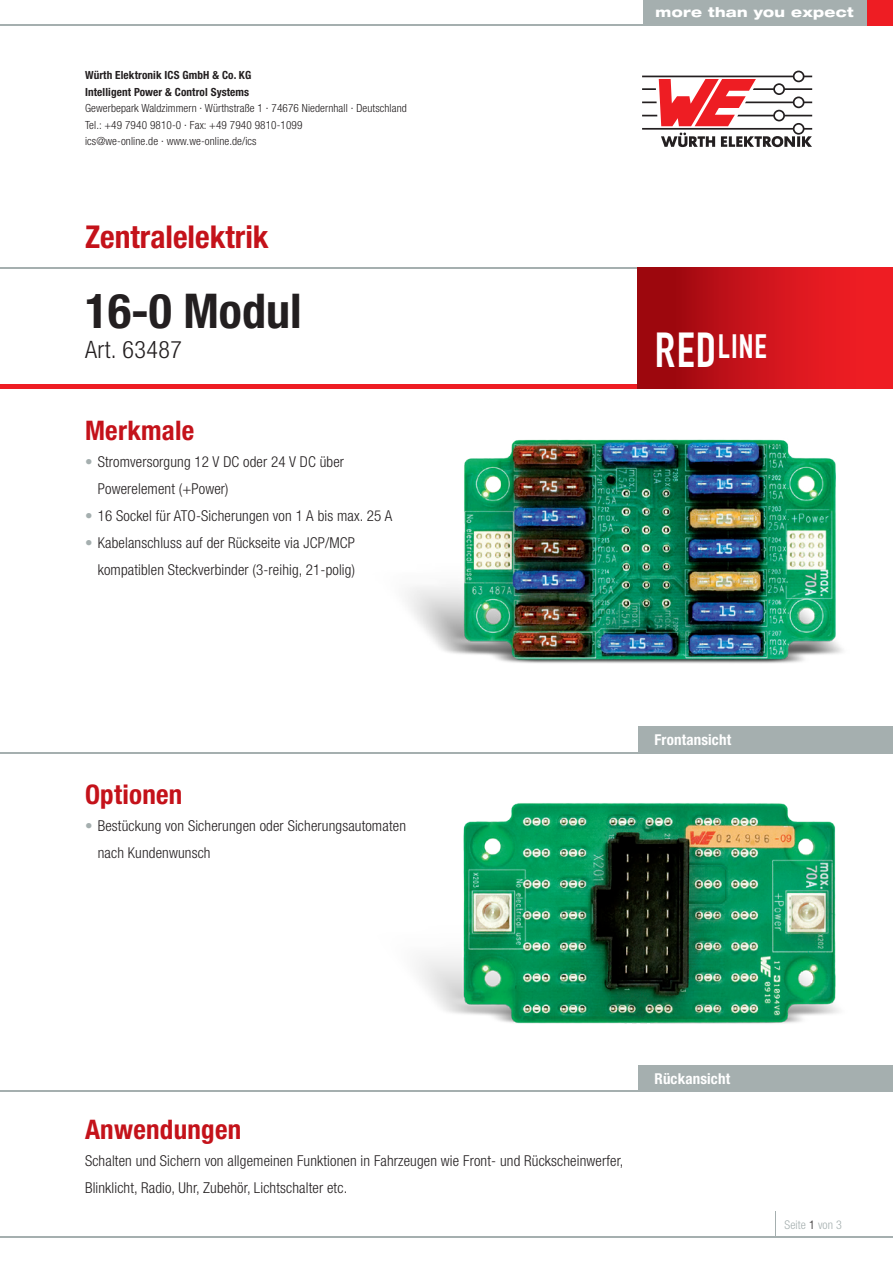
<style>
.page{position:relative;width:893px;height:1263px;background:#fff}
.page>*{position:absolute;margin:0;border:0;box-sizing:border-box;transform-origin:0 0}
.t1{font:700 condensed 48px "Helvetica Neue LT Pro";color:#231f20}
.t2{font:33px "DIN1451 Com Engschrift";color:#fff}
.t3{font:33px "Myriad Pro";color:#fff}
.t4{font:700 condensed 31.5px "Helvetica Neue LT Pro";color:#c4121a}
.t5{font:700 condensed 27px "Helvetica Neue LT Pro";letter-spacing:.01em;color:#c4121a}
.t6{font:300 condensed 24px "Helvetica Neue LT Pro";letter-spacing:.02em;color:#231f20}
.t7{font:300 condensed 15px/27px "Helvetica Neue LT Pro";letter-spacing:.01em;color:#231f20}
.t8{font:700 condensed 15px "Helvetica Neue LT Pro";letter-spacing:.01em;color:#fff}
.t9{font:800 expanded 13.5px "Helvetica Neue LT Pro";letter-spacing:.025em;color:#fff}
.t10{font:300 condensed 12px "Helvetica Neue LT Pro";letter-spacing:.01em;color:#a5afaf}
.t11{font:300 condensed 11.25px/16.5px "Helvetica Neue LT Pro";letter-spacing:.01em;color:#231f20}
.t12{font:700 condensed 11.25px/16.5px "Helvetica Neue LT Pro";letter-spacing:.01em;color:#231f20}
.s1{font-size:48px}
.s2{color:#a5afaf}
.s3{color:#231f20}
</style>
<div class="page">
<hr style="left:0;top:267px;width:893px;height:1px;background:#a5afaf">
<div style="left:638px;top:727px;width:255px;height:25px;background:#a5afaf"></div>
<div style="left:638px;top:1065px;width:255px;height:26px;background:#a5afaf"></div>
<hr style="left:0;top:384px;width:893px;height:4px;background:#ee1d23">
<hr style="left:0;top:752px;width:893px;height:1px;background:#a5afaf">
<hr style="left:0;top:1090px;width:893px;height:1px;background:#a5afaf">
<img style="left:407px;top:439px;width:436px;height:225px">
<img style="left:418px;top:803px;width:421px;height:221px">
<div style="left:867px;top:0;width:26px;height:26px;background:#ee1d23"></div>
<div style="left:643px;top:0;width:223px;height:26px;background:#a5afaf"></div>
<hr style="left:0;top:24px;width:863px;height:2px;background:#a5afaf">
<svg style="left:642px;top:71px;width:170px;height:76px"></svg>
<hr style="left:0;top:1236px;width:893px;height:1px;background:#a5afaf">
<svg style="left:775px;top:1212px;width:1px;height:24px"></svg>
<div style="left:638px;top:267px;width:255px;height:121px;background:linear-gradient(to right,#98060d,#fd2128)"></div>
<p class="t12" style="left:85px;top:67px;width:168px">Würth Elektronik ICS GmbH &amp; Co. KG<br>Intelligent Power &amp; Control Systems</p>
<p class="t11" style="left:85px;top:100px;width:323px">Gewerbepark Waldzimmern · Würthstraße 1 · 74676 Niedernhall · Deutschland<br>Tel.: +49 7940 9810-0 · Fax: +49 7940 9810-1099<br>ics@we-online.de · www.we-online.de/ics</p>
<h3 class="t4" style="left:85px;top:218px;width:185px">Zentralelektrik</h3>
<p class="t9" style="left:656px;top:4px;width:200px">more than you expect</p>
<h1 class="t1" style="left:85px;top:282px;width:218px">16-0 Modul</h1>
<h3 class="t6" style="left:85px;top:335px;width:99px">Art. 63487</h3>
<h2 class="t3" style="left:731px;top:325px;width:35px">NE</h2>
<h2 class="t2" style="left:655px;top:327px;width:113px"><span class="s1">RED</span>LINE</h2>
<h3 class="t5" style="left:85px;top:414px;width:111px">Merkmale</h3>
<p class="t7" style="left:98px;top:448px;width:248px;text-indent:-13px"><span class="s2">•</span> Stromversorgung 12 V DC oder 24 V DC über<br>Powerelement (+Power)</p>
<p class="t7" style="left:85px;top:502px;width:309px"><span class="s2">•</span> 16 Sockel für ATO-Sicherungen von 1 A bis max. 25 A</p>
<p class="t7" style="left:85px;top:529px;width:271px;text-align:right"><span class="s2">•</span> Kabelanschluss auf der Rückseite via JCP/MCP kompatiblen Steckverbinder (3-reihig, 21-polig)</p>
<h3 class="t5" style="left:85px;top:778px;width:99px">Optionen</h3>
<p class="t7" style="left:98px;top:812px;width:310px;text-indent:-13px"><span class="s2">•</span> Bestückung von Sicherungen oder Sicherungsautomaten nach Kundenwunsch</p>
<p class="t8" style="left:654px;top:731px;width:78px">Frontansicht</p>
<h3 class="t5" style="left:85px;top:1113px;width:158px">Anwendungen</h3>
<p class="t7" style="left:85px;top:1147px;width:540px">Schalten und Sichern von allgemeinen Funktionen in Fahrzeugen wie Front- und Rückscheinwerfer,<br>Blinklicht, Radio, Uhr, Zubehör, Lichtschalter etc.</p>
<p class="t8" style="left:654px;top:1069px;width:77px">Rückansicht</p>
<p class="t10" style="left:784px;top:1217px;width:59px">Seite <span class="s3">1</span> von 3</p>
</div>
